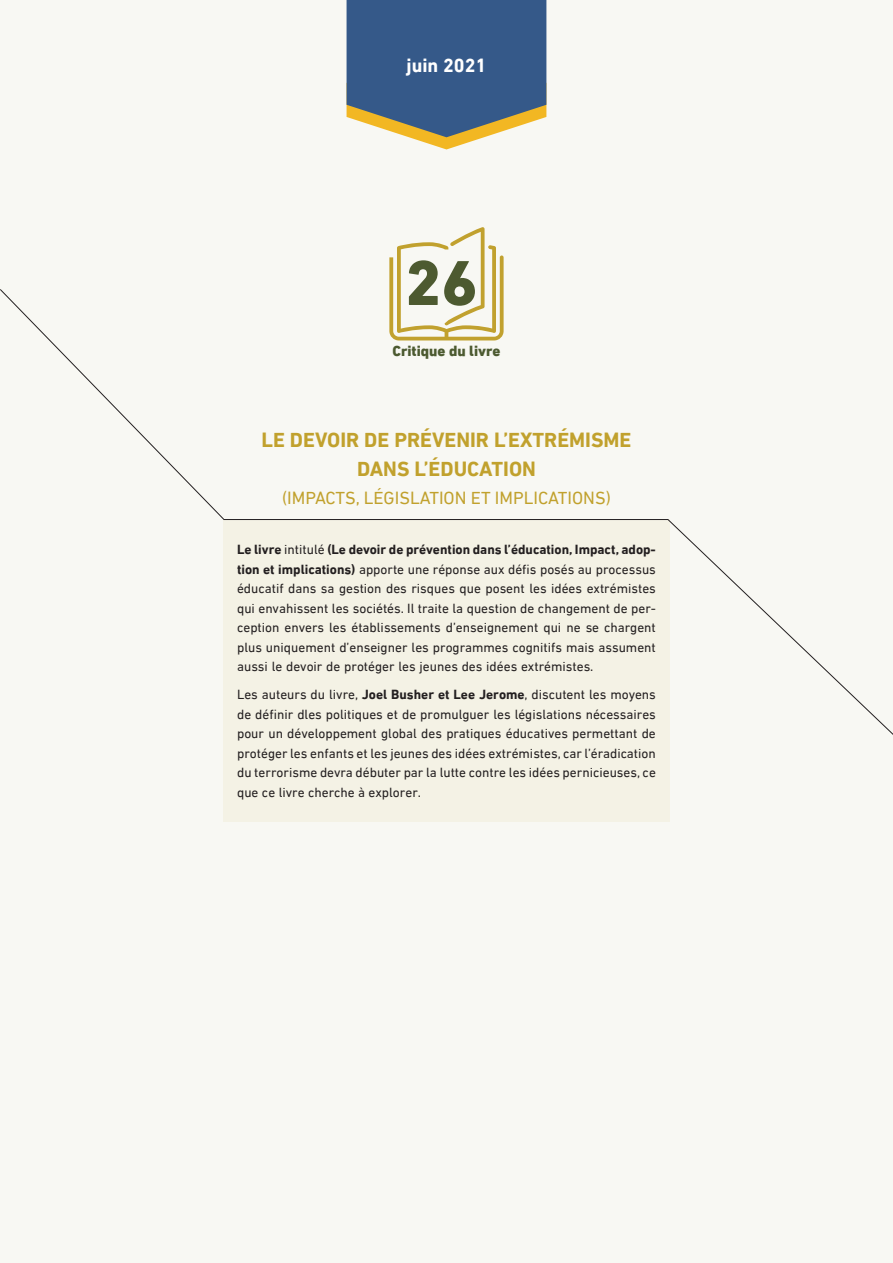
<style>
.page{position:relative;width:893px;height:1263px;background:#f8f8f3}
.page>*{position:absolute;margin:0;border:0;box-sizing:border-box;transform-origin:0 0}
.t1{font:800 64.5px "DIN Next LTW23";color:#4d5a30}
.t2{font:700 21px/28.5px "DIN Next LTW23";color:#c1a12d;text-align:center}
.t3{font:700 19.5px "DIN Next LTW23";color:#fff}
.t4{font:18px "DIN Next LTW23";color:#c1a12d}
.t5{font:800 15px "DIN Next LTW23";color:#4c5a30}
.t6{font:13.5px/19.5px "DIN Next LT Arabic";color:#231f20;text-align:justify}
.s1{font-weight:700}
</style>
<div class="page">
<svg style="left:347px;top:0;width:199px;height:149px;background:#59718b"></svg>
<div style="left:223px;top:519px;width:447px;height:303px;background:#f4f2e5"></div>
<svg style="left:0;top:289px;width:893px;height:446px"></svg>
<svg style="left:389px;top:227px;width:115px;height:113px"></svg>
<p class="t3" style="left:407px;top:54px;width:81px">juin 2021</p>
<p class="t1" style="left:405px;top:245px;width:74px">26</p>
<p class="t5" style="left:392px;top:342px;width:110px">Critique du livre</p>
<p class="t2" style="left:262px;top:426px;width:371px">LE DEVOIR DE PRÉVENIR L’EXTRÉMISME<br>DANS L’ÉDUCATION</p>
<p class="t4" style="left:282px;top:488px;width:330px">(IMPACTS, LÉGISLATION ET IMPLICATIONS)</p>
<p class="t6" style="left:237px;top:540px;width:420px"><span class="s1">Le livre</span> intitulé <span class="s1">(Le devoir de prévention dans l’éducation, Impact, adop&shy;tion et implications)</span> apporte une réponse aux défis posés au processus éducatif dans sa gestion des risques que posent les idées extrémistes qui envahissent les sociétés. Il traite la question de changement de per&shy;ception envers les établissements d’enseignement qui ne se chargent plus uniquement d’enseigner les programmes cognitifs mais assument aussi le devoir de protéger les jeunes des idées extrémistes.</p>
<p class="t6" style="left:237px;top:685px;width:420px">Les auteurs du livre, <span class="s1">Joel Busher et Lee Jerome</span>, discutent les moyens de définir dles politiques et de promulguer les législations nécessaires pour un développement global des pratiques éducatives permettant de protéger les enfants et les jeunes des idées extrémistes, car l’éradication du terrorisme devra débuter par la lutte contre les idées pernicieuses, ce que ce livre cherche à explorer.</p>
</div>
